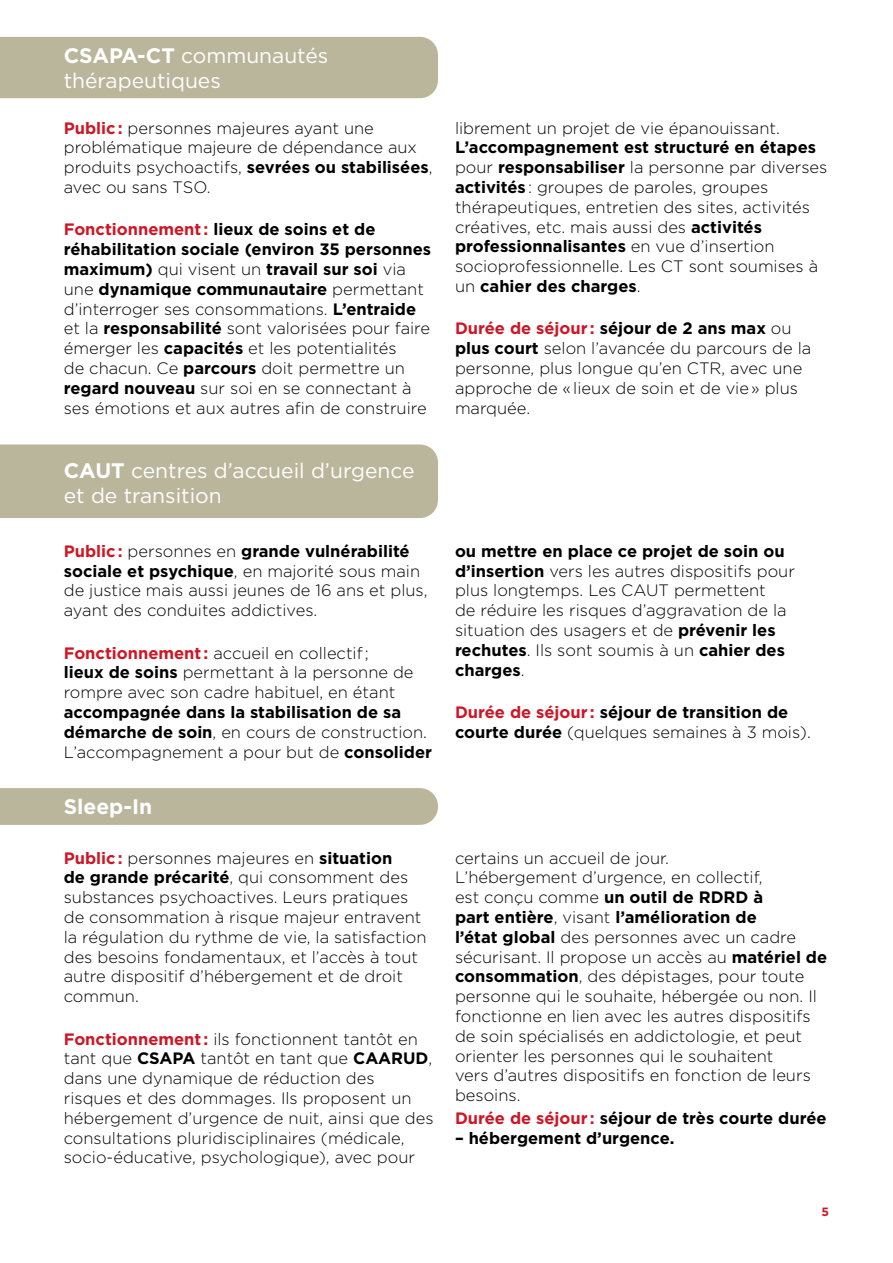
<style>
.page{position:relative;width:893px;height:1263px;background:#fff}
.page>*{position:absolute;margin:0;border:0;box-sizing:border-box;transform-origin:0 0}
.t1{font:21px/25.2px "Gotham";color:#fff}
.t2{font:700 21px "Gotham";color:#fff}
.t3{font:300 16.5px/19.8px "Gotham";color:#000}
.t4{font:700 16.5px/19.8px "Gotham";color:#000}
.t5{font:700 12px "Gotham";color:#ce1625}
.s1{font-weight:700}
.s2{font-weight:700;color:#ce1625}
.s3{font-weight:300}
.s4{color:#ce1625}
</style>
<div class="page">
<div style="left:0;top:37px;width:438px;height:61px;background:#bab69c"></div>
<div style="left:0;top:444px;width:438px;height:74px;background:#bab69c"></div>
<div style="left:0;top:788px;width:438px;height:37px;background:#bab69c"></div>
<p class="t1" style="left:64px;top:43px;width:266px"><span class="s1">CSAPA-CT</span> communautés thérapeutiques</p>
<p class="t3" style="left:64px;top:117px;width:370px"><span class="s2">Public :</span> personnes majeures ayant une problématique majeure de dépendance aux produits psychoactifs, <span class="s1">sevrées ou stabilisées</span>, avec ou sans TSO.</p>
<p class="t3" style="left:64px;top:219px;width:369px"><span class="s2">Fonctionnement :</span> <span class="s1">lieux de soins et de réhabilitation sociale (environ 35 personnes maximum)</span> qui visent un <span class="s1">travail sur soi</span> via une <span class="s1">dynamique communautaire</span> permettant d’interroger ses consommations. <span class="s1">L’entraide </span>et la <span class="s1">responsabilité</span> sont valorisées pour faire émerger les <span class="s1">capacités</span> et les potentialités<br>de chacun. Ce <span class="s1">parcours</span> doit permettre un <span class="s1">regard nouveau</span> sur soi en se connectant à ses émotions et aux autres afin de construire</p>
<p class="t1" style="left:64px;top:457px;width:352px"><span class="s1">CAUT</span> centres d’accueil d’urgence et de transition</p>
<p class="t3" style="left:64px;top:541px;width:365px"><span class="s2">Public :</span> personnes en <span class="s1">grande vulnérabilité sociale et psychique</span>, en majorité sous main de justice mais aussi jeunes de 16 ans et plus, ayant des conduites addictives.</p>
<p class="t3" style="left:64px;top:642px;width:351px"><span class="s2">Fonctionnement :</span> accueil en collectif ;<br><span class="s1">lieux de soins</span> permettant à la personne de rompre avec son cadre habituel, en étant</p>
<p class="t4" style="left:64px;top:702px;width:370px">accompagnée dans la stabilisation de sa démarche de soin<span class="s3">, en cours de construction.<br>L’accompagnement a pour but de</span> consolider</p>
<p class="t2" style="left:64px;top:793px;width:90px">Sleep-In</p>
<p class="t3" style="left:64px;top:847px;width:364px"><span class="s2">Public :</span> personnes majeures en <span class="s1">situation<br>de grande précarité</span>, qui consomment des substances psychoactives. Leurs pratiques de consommation à risque majeur entravent la régulation du rythme de vie, la satisfaction des besoins fondamentaux, et l’accès à tout autre dispositif d’hébergement et de droit commun.</p>
<p class="t3" style="left:64px;top:1028px;width:371px"><span class="s2">Fonctionnement :</span> ils fonctionnent tantôt en tant que <span class="s1">CSAPA</span> tantôt en tant que <span class="s1">CAARUD</span>, dans une dynamique de réduction des risques et des dommages. Ils proposent un hébergement d’urgence de nuit, ainsi que des consultations pluridisciplinaires (médicale, socio-éducative, psychologique), avec pour</p>
<p class="t3" style="left:455px;top:117px;width:326px">librement un projet de vie épanouissant.</p>
<p class="t3" style="left:455px;top:137px;width:374px"><span class="s1">L’accompagnement est structuré en étapes </span>pour <span class="s1">responsabiliser</span> la personne par diverses <span class="s1">activités</span> : groupes de paroles, groupes thérapeutiques, entretien des sites, activités créatives, etc. mais aussi des <span class="s1">activités professionnalisantes</span> en vue d’insertion socioprofessionnelle. Les CT sont soumises à un <span class="s1">cahier des charges</span>.</p>
<p class="t3" style="left:455px;top:318px;width:358px"><span class="s2">Durée de séjour :</span> <span class="s1">séjour de 2 ans max</span> ou <span class="s1">plus court</span> selon l’avancée du parcours de la personne, plus longue qu’en CTR, avec une approche de « lieux de soin et de vie » plus marquée.</p>
<p class="t3" style="left:455px;top:541px;width:341px"><span class="s1">ou mettre en place ce projet de soin ou d’insertion</span> vers les autres dispositifs pour plus longtemps. Les CAUT permettent<br>de réduire les risques d’aggravation de la situation des usagers et de <span class="s1">prévenir les rechutes</span>. Ils sont soumis à un <span class="s1">cahier des charges</span>.</p>
<p class="t4" style="left:455px;top:702px;width:357px"><span class="s4">Durée de séjour :</span> séjour de transition de courte durée <span class="s3">(quelques semaines à 3 mois).</span></p>
<p class="t3" style="left:455px;top:847px;width:374px">certains un accueil de jour.<br>L’hébergement d’urgence, en collectif,<br>est conçu comme <span class="s1">un outil de RDRD à<br>part entière</span>, visant <span class="s1">l’amélioration de<br>l’état global</span> des personnes avec un cadre sécurisant. Il propose un accès au <span class="s1">matériel de consommation</span>, des dépistages, pour toute personne qui le souhaite, hébergée ou non. Il fonctionne en lien avec les autres dispositifs de soin spécialisés en addictologie, et peut orienter les personnes qui le souhaitent<br>vers d’autres dispositifs en fonction de leurs besoins.</p>
<p class="t4" style="left:455px;top:1108px;width:373px"><span class="s4">Durée de séjour :</span> séjour de très courte durée</p>
<p class="t4" style="left:455px;top:1128px;width:221px">– hébergement d’urgence.</p>
<p class="t5" style="left:822px;top:1204px;width:9px">5</p>
</div>
